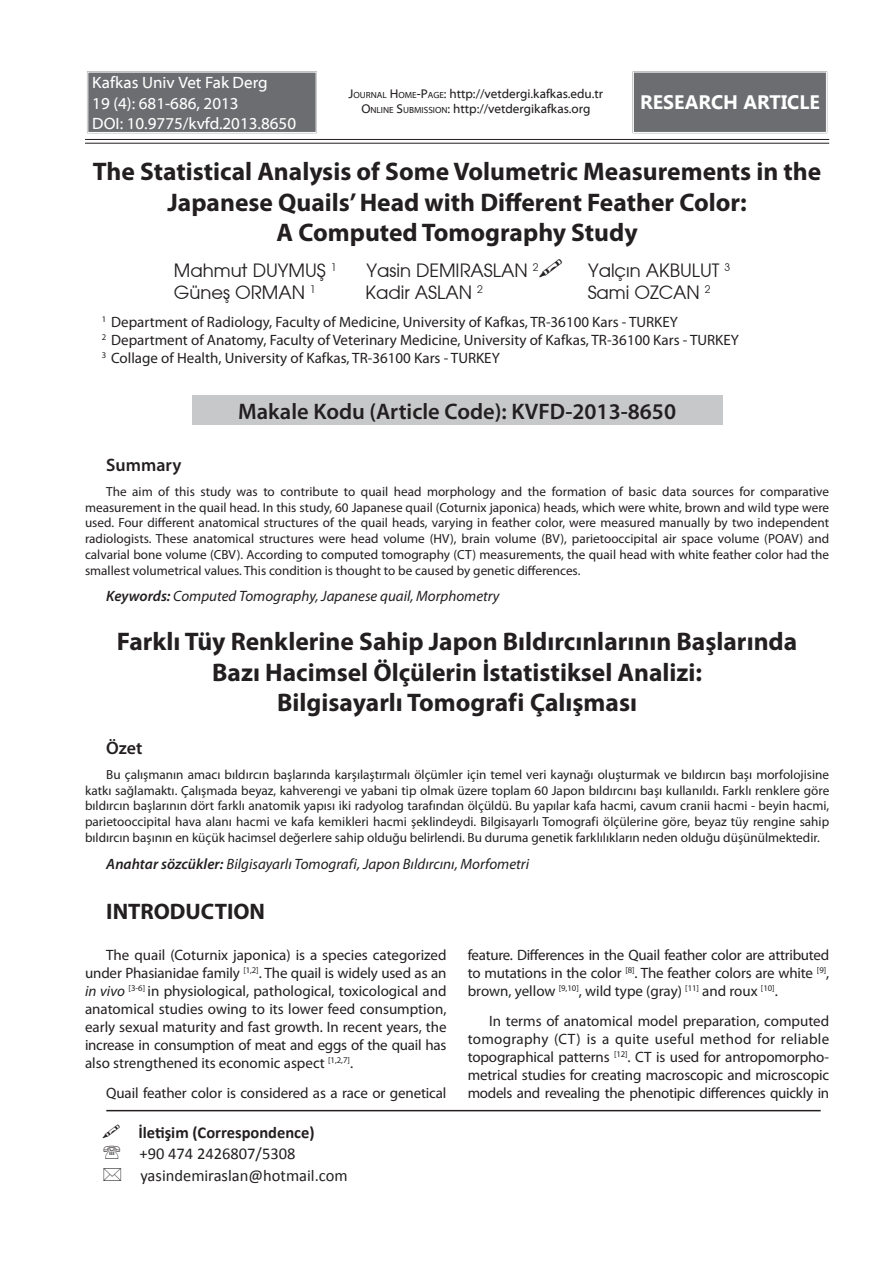
<style>
.page{position:relative;width:893px;height:1263px;background:#fff}
.page>*{position:absolute;margin:0;border:0;box-sizing:border-box;transform-origin:0 0}
.ORIJINAL_BASLIK{font:700 25.5px/30.6px "Myriad Pro";color:#231f20;text-align:center}
.t1{font:600 22.5px "Myriad Pro";color:#231f20}
.ANA_BASLIK{font:700 22.5px "Myriad Pro";color:#231f20}
.t2{font:700 19.5px "Segoe UI";color:#fff}
.t3{font:18px "TR Avalon Plain";color:#231f20}
.t4{font:600 18px "Myriad Pro";color:#231f20}
.t5{font:16.5px "Myriad Web Pro";color:#fff}
.t6{font:16.5px "Calibri";color:#231f20}
.t7{font:700 16.5px "Calibri";color:#231f20}
.METIN{font:15px/18px "Myriad Pro";color:#231f20;text-align:justify}
.t8{font:italic 15px "Myriad Pro";color:#231f20}
.SUMMARY_PARAGRAF{font:13.2px/15.9px "Myriad Pro";color:#231f20;text-align:justify}
.t9{font:12.75px "Myriad Web Pro";color:#231f20}
.t10{font:8.7px "Myriad Pro";color:#231f20}
.s1{font-style:inherit}
.s2{font-size:8.85px}
.s3{font-weight:600}
.s4{font-style:italic}
</style>
<div class="page">
<div style="left:192px;top:395px;width:530px;height:30px;background:#c7c8ca"></div>
<hr style="left:106px;top:1110px;width:715px;height:1px;background:#231f20">
<div style="left:635px;top:74px;width:190px;height:57px;background:#6c6d70"></div>
<div style="left:632px;top:70px;width:196px;height:64px;border:1px solid #fff"></div>
<div style="left:633px;top:72px;width:194px;height:61px;border:1px solid #fff"></div>
<hr style="left:85px;top:139px;width:744px;height:1px;background:#231f20">
<hr style="left:85px;top:143px;width:744px;height:1px;background:#231f20">
<div style="left:90px;top:74px;width:224px;height:57px;background:#6c6d70"></div>
<div style="left:86px;top:70px;width:232px;height:64px;border:1px solid #fff"></div>
<div style="left:88px;top:72px;width:228px;height:61px;border:1px solid #fff"></div>
<p class="t5" style="left:92px;top:73px;width:177px">Kafkas Univ Vet Fak Derg</p>
<p class="t5" style="left:92px;top:95px;width:148px">19 (4): 681-686, 2013</p>
<p class="t5" style="left:92px;top:115px;width:205px">DOI: 10.9775/kvfd.2013.8650</p>
<p class="t9" style="left:349px;top:87px;width:256px"><span class="s1">J</span><span class="s2">OURNAL</span> <span class="s1">H</span><span class="s2">OME</span><span class="s1">-P</span><span class="s2">AGE</span><span class="s1">:</span> http://vetdergi.kafkas.edu.tr</p>
<p class="t9" style="left:361px;top:102px;width:231px"><span class="s1">O</span><span class="s2">NLINE</span> <span class="s1">S</span><span class="s2">UBMISSION</span><span class="s1">:</span> http://vetdergikafkas.org</p>
<p class="t2" style="left:640px;top:89px;width:181px">RESEARCH ARTICLE</p>
<p class="ORIJINAL_BASLIK" style="left:93px;top:155px;width:730px">The Statistical Analysis of Some Volumetric Measurements in the<br>Japanese Quails’ Head with Different Feather Color:</p>
<p class="ORIJINAL_BASLIK" style="left:277px;top:217px;width:363px">A Computed Tomography Study</p>
<p class="t3" style="left:174px;top:259px;width:164px">Mahmut DUYMUŞ <sup>1</sup></p>
<p class="t3" style="left:366px;top:259px;width:174px">Yasin DEMIRASLAN <sup>2</sup></p>
<p class="t3" style="left:588px;top:259px;width:144px">Yalçın AKBULUT <sup>3</sup></p>
<p class="t3" style="left:174px;top:281px;width:143px">Güneş ORMAN <sup>1</sup></p>
<p class="t3" style="left:366px;top:281px;width:119px">Kadir ASLAN <sup>2</sup></p>
<p class="t3" style="left:588px;top:281px;width:125px">Sami OZCAN <sup>2</sup></p>
<p class="t10" style="left:102px;top:314px;width:6px">1</p>
<p class="t10" style="left:102px;top:332px;width:6px">2</p>
<p class="t10" style="left:102px;top:350px;width:6px">3</p>
<p class="METIN" style="left:111px;top:312px;width:568px">Department of Radiology, Faculty of Medicine, University of Kafkas, TR-36100 Kars - TURKEY</p>
<p class="METIN" style="left:111px;top:330px;width:629px">Department of Anatomy, Faculty of Veterinary Medicine, University of Kafkas, TR-36100 Kars - TURKEY</p>
<p class="METIN" style="left:111px;top:348px;width:390px">Collage of Health, University of Kafkas, TR-36100 Kars - TURKEY</p>
<p class="t1" style="left:238px;top:397px;width:439px">Makale Kodu (Article Code): KVFD-2013-8650</p>
<p class="t4" style="left:106px;top:454px;width:77px">Summary</p>
<p class="SUMMARY_PARAGRAF" style="left:85px;top:483px;width:746px;text-indent:21px">The aim of this study was to contribute to quail head morphology and the formation of basic data sources for comparative measurement in the quail head. In this study, 60 Japanese quail (Coturnix japonica) heads, which were white, brown and wild type were used. Four different anatomical structures of the quail heads, varying in feather color, were measured manually by two independent radiologists. These anatomical structures were head volume (HV), brain volume (BV), parietooccipital air space volume (POAV) and calvarial bone volume (CBV). According to computed tomography (CT) measurements, the quail head with white feather color had the smallest volumetrical values. This condition is thought to be caused by genetic differences.</p>
<p class="t8" style="left:106px;top:587px;width:395px"><span class="s3">Keywords:</span> Computed Tomography, Japanese quail, Morphometry</p>
<p class="ORIJINAL_BASLIK" style="left:117px;top:625px;width:682px">Farklı Tüy Renklerine Sahip Japon Bıldırcınlarının Başlarında</p>
<p class="ORIJINAL_BASLIK" style="left:212px;top:656px;width:491px">Bazı Hacimsel Ölçülerin İstatistiksel Analizi:</p>
<p class="ORIJINAL_BASLIK" style="left:277px;top:686px;width:361px">Bilgisayarlı Tomografi Çalışması</p>
<p class="t4" style="left:106px;top:737px;width:38px">Özet</p>
<p class="SUMMARY_PARAGRAF" style="left:85px;top:766px;width:746px;text-indent:21px">Bu çalışmanın amacı bıldırcın başlarında karşılaştırmalı ölçümler için temel veri kaynağı oluşturmak ve bıldırcın başı morfolojisine katkı sağlamaktı. Çalışmada beyaz, kahverengi ve yabani tip olmak üzere toplam 60 Japon bıldırcını başı kullanıldı. Farklı renklere göre bıldırcın başlarının dört farklı anatomik yapısı iki radyolog tarafından ölçüldü. Bu yapılar kafa hacmi, cavum cranii hacmi - beyin hacmi, parietooccipital hava alanı hacmi ve kafa kemikleri hacmi şeklindeydi. Bilgisayarlı Tomografi ölçülerine göre, beyaz tüy rengine sahip bıldırcın başının en küçük hacimsel değerlere sahip olduğu belirlendi. Bu duruma genetik farklılıkların neden olduğu düşünülmektedir.</p>
<p class="t8" style="left:106px;top:854px;width:424px"><span class="s3">Anahtar sözcükler:</span> Bilgisayarlı Tomografi, Japon Bıldırcını, Morfometri</p>
<p class="ANA_BASLIK" style="left:106px;top:896px;width:160px">INTRODUCTION</p>
<p class="METIN" style="left:85px;top:945px;width:363px;text-indent:21px">The quail (Coturnix japonica) is a species categorized under Phasianidae family <sup>[1,2]</sup>. The quail is widely used as an <span class="s4">in vivo</span> <sup>[3-6]</sup> in physiological, pathological, toxicological and anatomical studies owing to its lower feed consumption, early sexual maturity and fast growth. In recent years, the increase in consumption of meat and eggs of the quail has also strengthened its economic aspect <sup>[1,2,7]</sup>.</p>
<p class="METIN" style="left:106px;top:1084px;width:342px">Quail feather color is considered as a race or genetical</p>
<p class="t7" style="left:138px;top:1122px;width:178px">İletişim (Correspondence)</p>
<p class="t6" style="left:140px;top:1144px;width:157px">+90 474 2426807/5308</p>
<p class="t6" style="left:140px;top:1165px;width:209px">yasindemiraslan@hotmail.com</p>
<p class="METIN" style="left:468px;top:945px;width:363px">feature. Differences in the Quail feather color are attributed to mutations in the color <sup>[8]</sup>. The feather colors are white <sup>[9]</sup>, brown, yellow <sup>[9,10]</sup>, wild type (gray) <sup>[11]</sup> and roux <sup>[10]</sup>.</p>
<p class="METIN" style="left:468px;top:1012px;width:363px;text-indent:21px">In terms of anatomical model preparation, computed tomography (CT) is a quite useful method for reliable topographical patterns <sup>[12]</sup>. CT is used for antropomorpho&shy;metrical studies for creating macroscopic and microscopic models and revealing the phenotipic differences quickly in</p>
</div>
